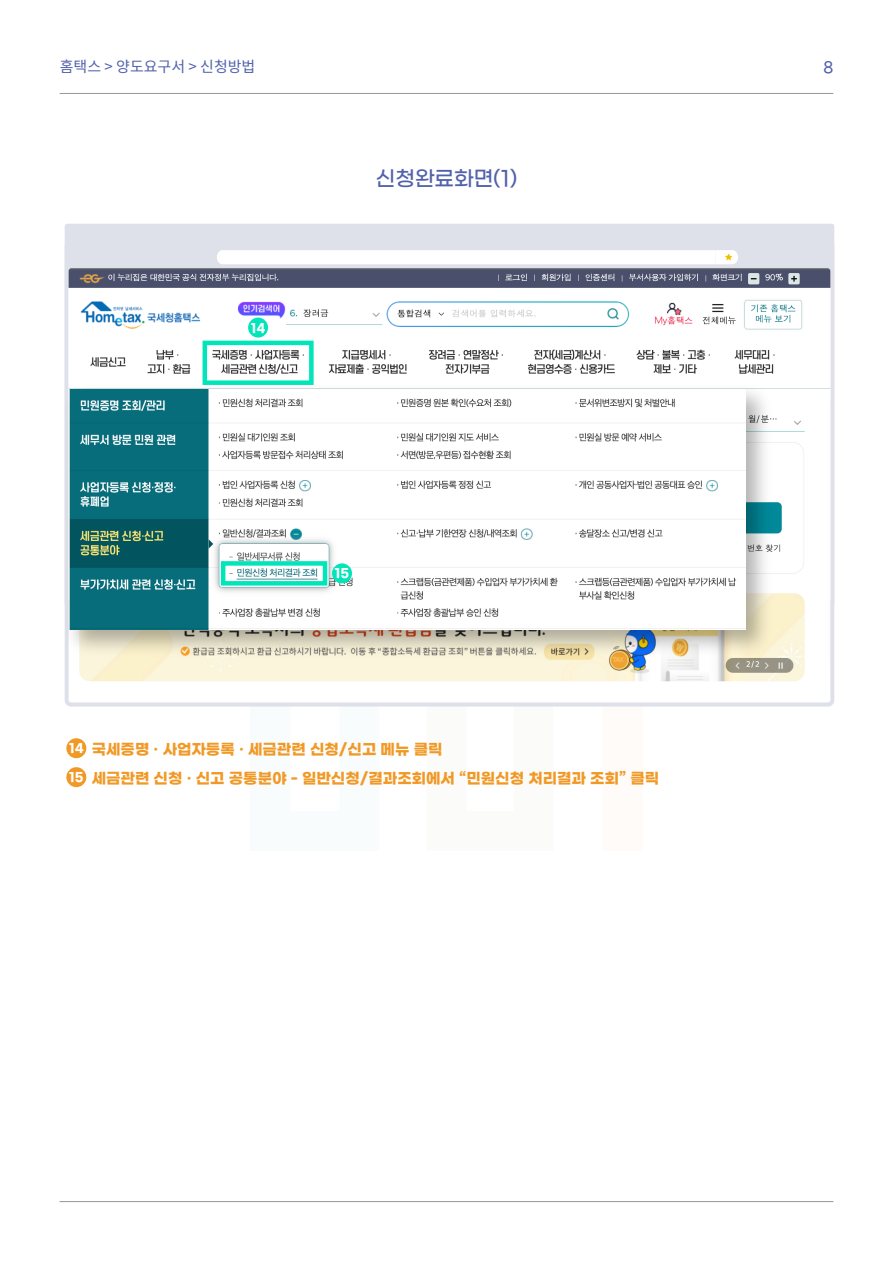
<style>
.page{position:relative;width:893px;height:1263px;background:#fff}
.page>*{position:absolute;margin:0;border:0;box-sizing:border-box;transform-origin:0 0}
.t1{font:500 21px "Gmarket Sans";color:#5161ac}
.t2{font:700 15px/29px "Gmarket Sans";color:#f19926}
.t3{font:15px "Noto Sans CJ Kkr";color:#5161ac}
.t4{font:500 15px "Gmarket Sans";color:#5161ac}
.t5{font:700 12.45px "Gmarket Sans";color:#fff}
.s1{font-size:12.45px;color:#fff}
</style>
<div class="page">
<hr style="left:60px;top:93px;width:773px;height:1px;background:#99999a">
<hr style="left:60px;top:1201px;width:773px;height:1px;background:#99999a">
<div style="left:66px;top:738px;width:20px;height:20px;background:#f19926;border-radius:50%"></div>
<div style="left:66px;top:767px;width:20px;height:20px;background:#f19926;border-radius:50%"></div>
<div style="left:65px;top:224px;width:769px;height:382px;background:#dee1e9;border-radius:3px"></div>
<img style="left:69px;top:268px;width:761px;height:434px">
<div style="left:217px;top:250px;width:521px;height:14px;background:#fff"></div>
<img style="left:64px;top:377px;width:715px;height:286px">
<img style="left:70px;top:389px;width:676px;height:241px">
<div style="left:203px;top:341px;width:111px;height:44px;border:4px solid #00e5b9"></div>
<div style="left:248px;top:318px;width:20px;height:20px;background:#00e5b9;border-radius:50%"></div>
<div style="left:221px;top:561px;width:106px;height:25px;border:4px solid #00e5b9"></div>
<div style="left:332px;top:563px;width:20px;height:20px;background:#00e5b9;border-radius:50%"></div>
<p class="t3" style="left:60px;top:58px;width:197px">홈택스 &gt; 양도요구서 &gt; 신청방법</p>
<p class="t4" style="left:823px;top:59px;width:11px">8</p>
<p class="t5" style="left:251px;top:321px;width:16px">14</p>
<h1 class="t1" style="left:376px;top:167px;width:143px">신청완료화면(1)</h1>
<p class="t5" style="left:335px;top:567px;width:16px">15</p>
<p class="t2" style="left:69px;top:735px;width:592px"><span class="s1">14</span> 국세증명 · 사업자등록 · 세금관련 신청/신고 메뉴 클릭<br><span class="s1">15</span> 세금관련 신청 · 신고 공통분야 - 일반신청/결과조회에서 “민원신청 처리결과 조회” 클릭</p>
</div>
